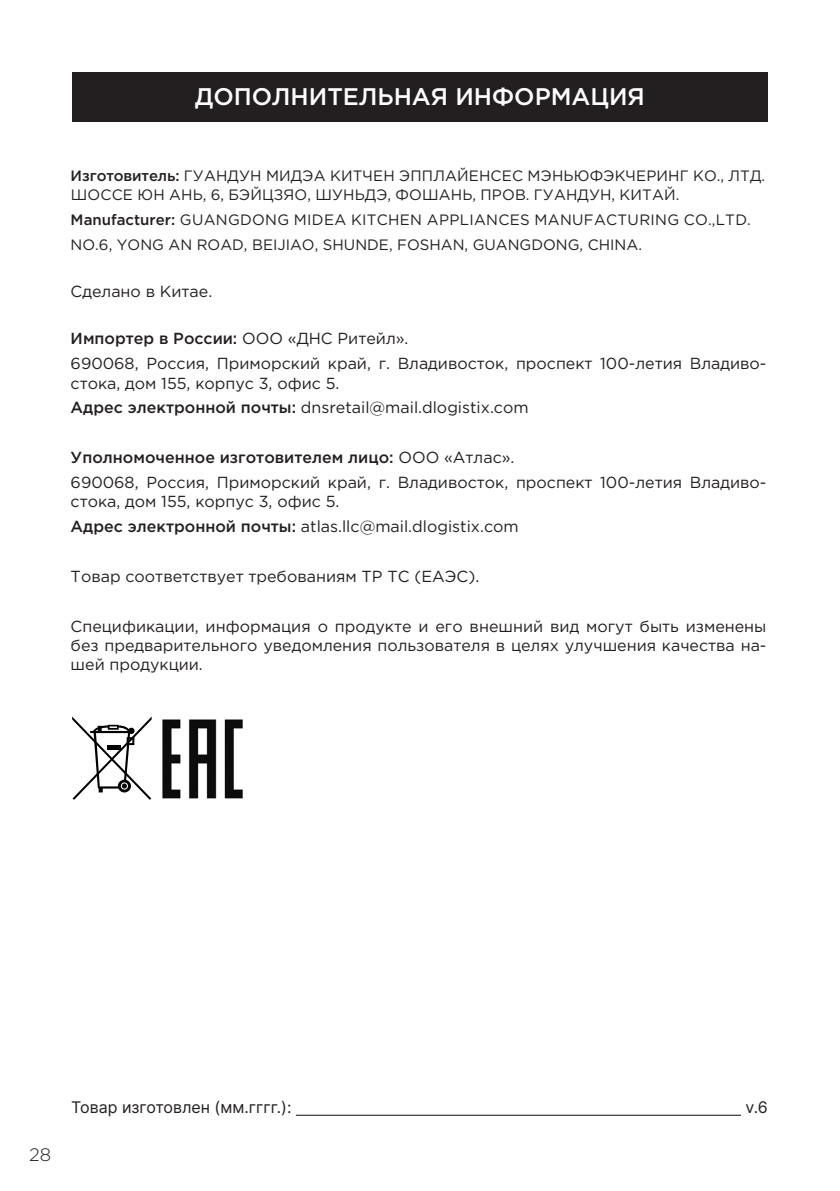
<style>
.page{position:relative;width:840px;height:1191px;background:#fff}
.page>*{position:absolute;margin:0;border:0;box-sizing:border-box;transform-origin:0 0}
.Заголовок_раздела{font:500 24px "Gotham Pro";color:#fff}
.t1{font:300 18px "Gotham Pro";color:#231f20}
.Стиль_абзаца_2{font:16px/19.2px "Gotham Pro";color:#231f20}
.Стиль_абзаца_2-2{font:500 16px "Gotham Pro";color:#231f20}
.t2{font:16px "Inter";color:#231f20}
.Стиль_абзаца_2-3{font:15px/19.2px "Gotham Pro";letter-spacing:.01em;color:#231f20}
.s1{font-weight:500}
.s2{font-weight:400}
</style>
<div class="page">
<img style="left:162px;top:719px;width:81px;height:80px">
<hr style="left:296px;top:1114px;width:444px;height:1px;background:#231f20">
<div style="left:72px;top:72px;width:695px;height:49px;background:#231f20"></div>
<svg style="left:72px;top:716px;width:80px;height:84px"></svg>
<p class="Заголовок_раздела" style="left:195px;top:83px;width:451px">ДОПОЛНИТЕЛЬНАЯ ИНФОРМАЦИЯ</p>
<p class="Стиль_абзаца_2-3" style="left:71px;top:166px;width:695px"><span class="s1">Изготовитель:</span> ГУАНДУН МИДЭА КИТЧЕН ЭППЛАЙЕНСЕС МЭНЬЮФЭКЧЕРИНГ КО., ЛТД.<br>ШОССЕ ЮН АНЬ, 6, БЭЙЦЗЯО, ШУНЬДЭ, ФОШАНЬ, ПРОВ. ГУАНДУН, КИТАЙ.</p>
<p class="Стиль_абзаца_2-3" style="left:71px;top:210px;width:681px"><span class="s1">Manufacturer:</span> GUANGDONG MIDEA KITCHEN APPLIANCES MANUFACTURING CO.,LTD.</p>
<p class="Стиль_абзаца_2-3" style="left:71px;top:235px;width:572px">NO.6, YONG AN ROAD, BEIJIAO, SHUNDE, FOSHAN, GUANGDONG, CHINA.</p>
<p class="Стиль_абзаца_2" style="left:71px;top:282px;width:143px">Сделано в Китае.</p>
<p class="Стиль_абзаца_2-2" style="left:71px;top:330px;width:339px">Импортер в России: <span class="s2">ООО «ДНС Ритейл».</span></p>
<p class="Стиль_абзаца_2" style="left:71px;top:354px;width:697px">690068, Россия, Приморский край, г. Владивосток, проспект 100-летия Владиво&shy;стока, дом 155, корпус 3, офис 5.</p>
<p class="Стиль_абзаца_2" style="left:71px;top:398px;width:459px"><span class="s1">Адрес электронной почты:</span> dnsretail@mail.dlogistix.com</p>
<p class="Стиль_абзаца_2-2" style="left:71px;top:448px;width:445px">Уполномоченное изготовителем лицо: <span class="s2">ООО «Атлас».</span></p>
<p class="Стиль_абзаца_2" style="left:71px;top:473px;width:697px">690068, Россия, Приморский край, г. Владивосток, проспект 100-летия Владиво&shy;стока, дом 155, корпус 3, офис 5.</p>
<p class="Стиль_абзаца_2" style="left:71px;top:517px;width:449px"><span class="s1">Адрес электронной почты:</span> atlas.llc@mail.dlogistix.com</p>
<p class="Стиль_абзаца_2" style="left:71px;top:566px;width:410px">Товар соответствует требованиям ТР ТС (ЕАЭС).</p>
<p class="Стиль_абзаца_2" style="left:71px;top:616px;width:697px;text-align:justify">Спецификации, информация о продукте и его внешний вид могут быть изменены без предварительного уведомления пользователя в целях улучшения качества на&shy;шей продукции.</p>
<p class="t1" style="left:29px;top:1144px;width:23px">28</p>
<p class="t2" style="left:71px;top:1095px;width:221px">Товар изготовлен (мм.гггг.):</p>
<p class="t2" style="left:745px;top:1095px;width:24px">v.6</p>
</div>
